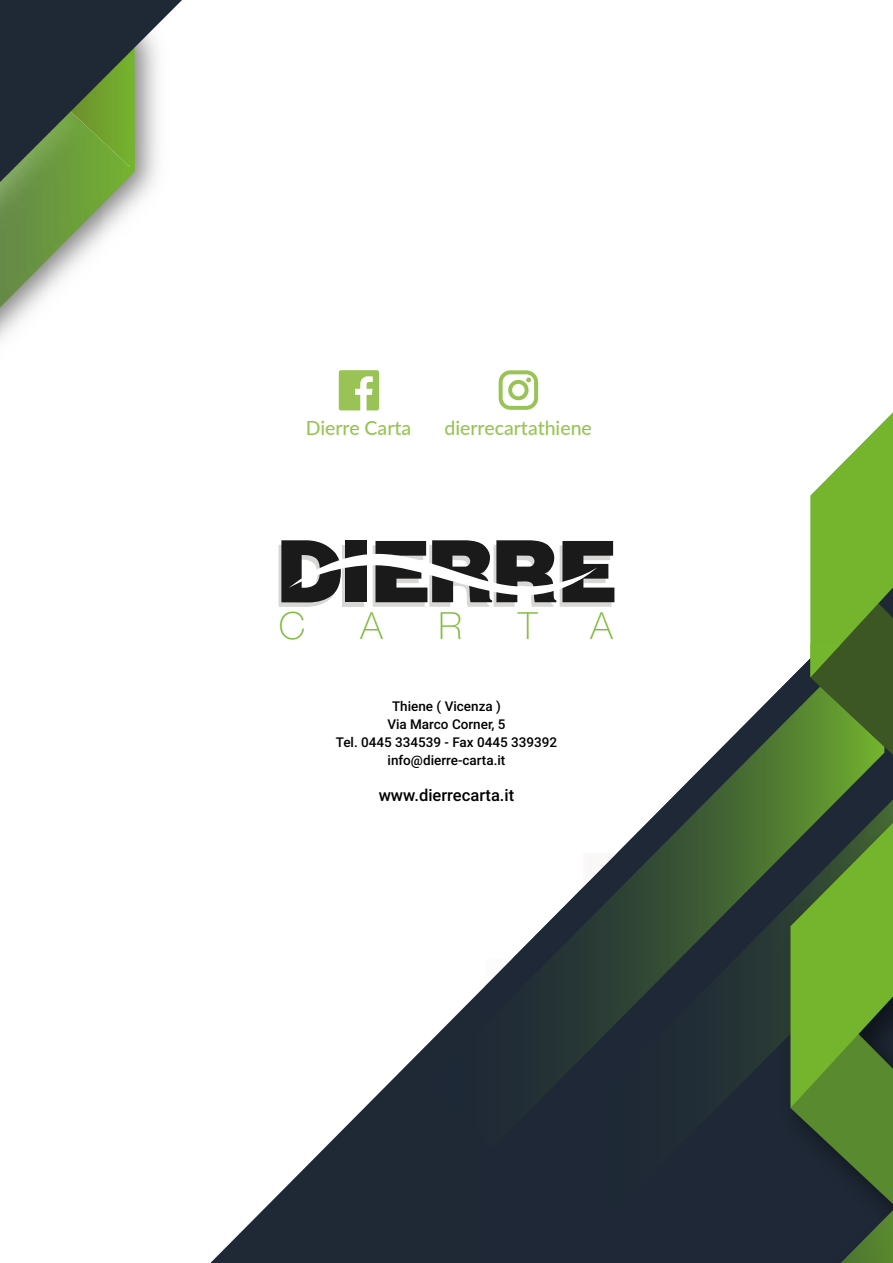
<style>
.page{position:relative;width:893px;height:1263px;background:#fff}
.page>*{position:absolute;margin:0;border:0;box-sizing:border-box;transform-origin:0 0}
.t1{font:100 37.5px "Helvetica Neue";color:#80bb3e}
.t2{font:500 19.5px "Lato";color:#99c455}
.t3{font:500 16.5px "Roboto";color:#000}
.t4{font:500 13.5px/18px "Roboto";color:#000;text-align:center}
</style>
<div class="page">
<svg style="left:210px;top:575px;width:405px;height:688px"></svg>
<div style="left:427px;top:1024px;width:58px;height:117px;background:#1f2936"></div>
<svg style="left:810px;top:412px;width:83px;height:232px"></svg>
<img style="left:135px;top:182px;width:125px;height:421px">
<img style="left:0;top:182px;width:135px;height:125px">
<img style="left:583px;top:853px;width:4px;height:30px">
<img style="left:740px;top:658px;width:70px;height:247px">
<img style="left:689px;top:735px;width:51px;height:223px">
<img style="left:884px;top:755px;width:9px;height:44px">
<img style="left:638px;top:784px;width:51px;height:226px">
<img style="left:587px;top:832px;width:51px;height:231px">
<img style="left:536px;top:883px;width:51px;height:380px">
<img style="left:485px;top:934px;width:51px;height:329px">
<div style="left:792px;top:1204px;width:50px;height:59px;background:#1e2836"></div>
<div style="left:740px;top:1036px;width:52px;height:227px;background:#1e2836"></div>
<div style="left:689px;top:1089px;width:51px;height:174px;background:#1e2836"></div>
<div style="left:638px;top:1142px;width:51px;height:121px;background:#1e2836"></div>
<div style="left:587px;top:1195px;width:51px;height:68px;background:#1e2836"></div>
<img style="left:734px;top:686px;width:150px;height:154px">
<img style="left:685px;top:772px;width:50px;height:182px">
<img style="left:635px;top:822px;width:50px;height:182px">
<img style="left:585px;top:873px;width:50px;height:182px">
<img style="left:734px;top:840px;width:56px;height:52px">
<img style="left:535px;top:923px;width:50px;height:182px">
<svg style="left:734px;top:891px;width:13px;height:13px"></svg>
<div style="left:485px;top:973px;width:50px;height:175px;background:#202c36"></div>
<img style="left:810px;top:644px;width:83px;height:111px">
<img style="left:810px;top:644px;width:31px;height:33px">
<img style="left:840px;top:799px;width:53px;height:24px">
<img style="left:788px;top:852px;width:2px;height:184px">
<img style="left:735px;top:905px;width:53px;height:184px">
<div style="left:683px;top:958px;width:53px;height:184px;background:#212e36"></div>
<div style="left:630px;top:1010px;width:54px;height:185px;background:#1f2a36"></div>
<div style="left:578px;top:1063px;width:53px;height:172px;background:#1e2836"></div>
<div style="left:526px;top:1116px;width:52px;height:106px;background:#1e2836"></div>
<svg style="left:790px;top:823px;width:103px;height:381px;background:#55822f"></svg>
<img style="left:841px;top:1210px;width:52px;height:53px">
<svg style="left:0;top:0;width:182px;height:182px;background:#62755e"></svg>
<svg style="left:279px;top:540px;width:335px;height:67px"></svg>
<svg style="left:339px;top:370px;width:40px;height:40px"></svg>
<svg style="left:499px;top:370px;width:39px;height:40px"></svg>
<h2 class="t2" style="left:306px;top:414px;width:107px">Dierre Carta</h2>
<h2 class="t2" style="left:444px;top:414px;width:149px">dierrecartathiene</h2>
<h1 class="t1" style="left:279px;top:598px;width:28px">C</h1>
<h1 class="t1" style="left:360px;top:598px;width:24px">A</h1>
<h1 class="t1" style="left:439px;top:598px;width:25px">R</h1>
<h1 class="t1" style="left:518px;top:598px;width:21px">T</h1>
<h1 class="t1" style="left:590px;top:598px;width:24px">A</h1>
<p class="t4" style="left:336px;top:697px;width:223px">Thiene ( Vicenza )<br>Via Marco Corner, 5<br>Tel. 0445 334539 - Fax 0445 339392 info@dierre-carta.it</p>
<p class="t3" style="left:379px;top:784px;width:137px">www.dierrecarta.it</p>
</div>
